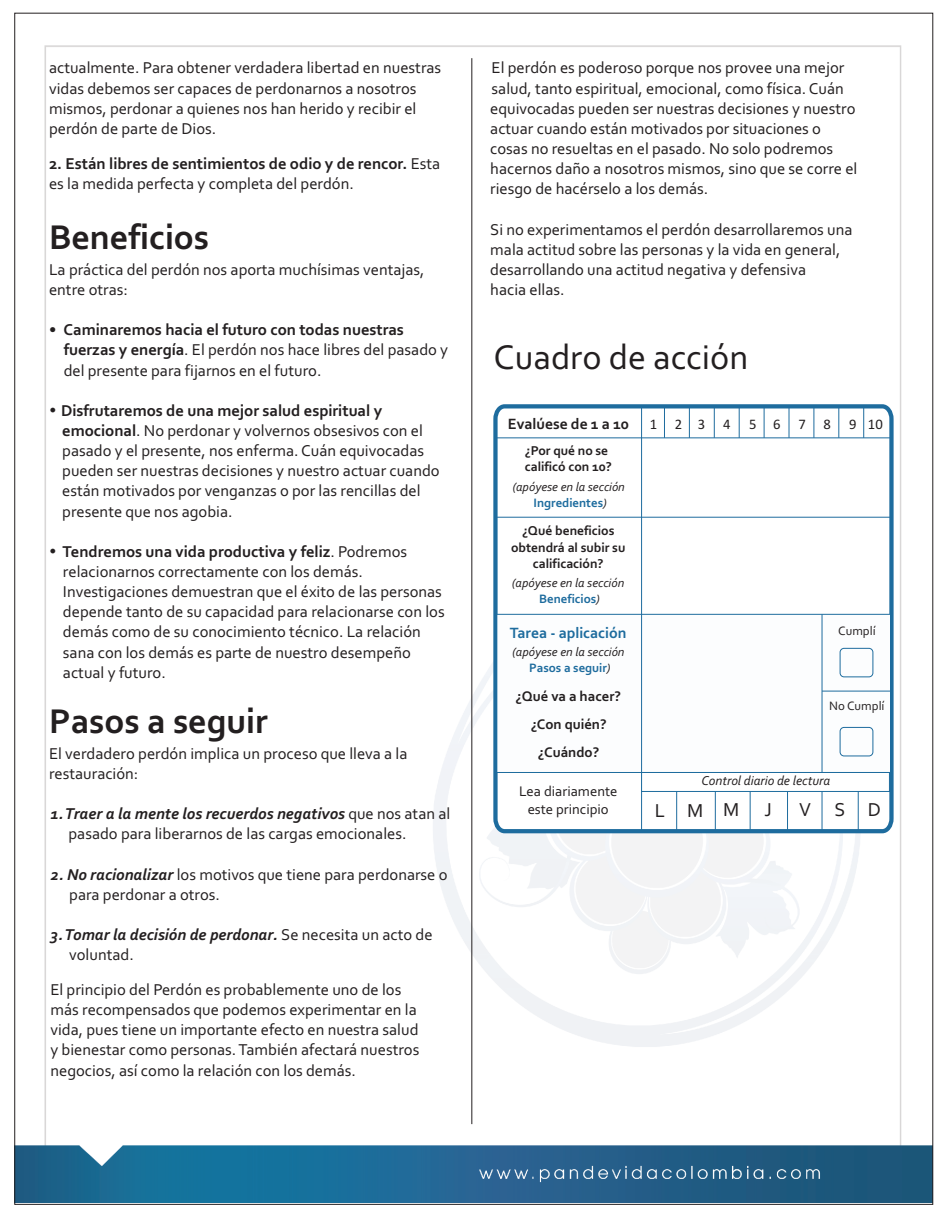
<style>
.page{position:relative;width:945px;height:1215px;background:#fff}
.page>*{position:absolute;margin:0;border:0;box-sizing:border-box;transform-origin:0 0}
.t1{font:700 36px "Corbel";color:#231f20}
.t2{font:36px "Corbel";color:#231f20}
.t3{font:19.65px "Corbel";letter-spacing:1.14em;color:#231f20}
.t4{font:16.5px/20.1px "Corbel";color:#231f20}
.t5{font:700 16.5px/20.1px "Corbel";color:#231f20}
.t6{font:italic 700 16.5px/20.1px "Corbel";color:#231f20}
.t7{font:700 15.6px "Corbel";color:#1e6c9e}
.t8{font:700 15.6px "Corbel";color:#231f20}
.t9{font:700 14.7px/27.9px "Corbel";color:#231f20;text-align:center}
.t10{font:14.7px/17.9px "Corbel";color:#231f20;text-align:center}
.t11{font:14.7px "Calibri";letter-spacing:1.17em;color:#231f20}
.t12{font:14.7px "Calibri";letter-spacing:1.19em;color:#231f20}
.t13{font:700 13.5px/16.5px "Corbel";color:#231f20}
.t14{font:italic 13.5px "Corbel";color:#231f20}
.t15{font:italic 12.75px/15.6px "Corbel";color:#231f20;text-align:center}
.t16{font:12.75px "Corbel";color:#231f20}
.s1{font-weight:400}
.s2{font-weight:700}
.s3{font-weight:700;font-style:italic}
.s4{font-weight:400;font-style:normal}
.s5{font-weight:700;font-style:normal;color:#1e6c9e}
</style>
<div class="page">
<img style="left:17px;top:45px;width:914px;height:1158px">
<svg style="left:491px;top:402px;width:405px;height:433px"></svg>
<img style="left:498px;top:615px;width:391px;height:157px">
<div style="left:840px;top:648px;width:33px;height:29px;border:1px solid #1e6c9e;border-radius:4px"></div>
<div style="left:840px;top:727px;width:33px;height:29px;border:1px solid #1e6c9e;border-radius:4px"></div>
<hr style="left:641px;top:407px;width:1px;height:424px;background:#1e6c9e">
<hr style="left:495px;top:438px;width:396px;height:1px;background:#1e6c9e">
<hr style="left:664px;top:407px;width:1px;height:31px;background:#1e6c9e">
<hr style="left:689px;top:407px;width:1px;height:31px;background:#1e6c9e">
<hr style="left:714px;top:407px;width:1px;height:31px;background:#1e6c9e">
<hr style="left:739px;top:407px;width:1px;height:31px;background:#1e6c9e">
<hr style="left:764px;top:407px;width:1px;height:31px;background:#1e6c9e">
<hr style="left:789px;top:407px;width:1px;height:31px;background:#1e6c9e">
<hr style="left:814px;top:407px;width:1px;height:31px;background:#1e6c9e">
<hr style="left:839px;top:407px;width:1px;height:31px;background:#1e6c9e">
<hr style="left:863px;top:407px;width:1px;height:31px;background:#1e6c9e">
<hr style="left:495px;top:517px;width:396px;height:1px;background:#1e6c9e">
<hr style="left:495px;top:614px;width:396px;height:1px;background:#1e6c9e">
<hr style="left:495px;top:772px;width:396px;height:1px;background:#1e6c9e">
<hr style="left:822px;top:691px;width:69px;height:1px;background:#1e6c9e">
<hr style="left:676px;top:772px;width:1px;height:59px;background:#1e6c9e">
<hr style="left:715px;top:772px;width:1px;height:59px;background:#1e6c9e">
<hr style="left:750px;top:772px;width:1px;height:59px;background:#1e6c9e">
<hr style="left:787px;top:772px;width:1px;height:59px;background:#1e6c9e">
<hr style="left:822px;top:614px;width:1px;height:217px;background:#1e6c9e">
<hr style="left:858px;top:772px;width:1px;height:59px;background:#1e6c9e">
<svg style="left:642px;top:773px;width:248px;height:19px"></svg>
<hr style="left:472px;top:58px;width:1px;height:1066px;background:#231f20">
<svg style="left:50px;top:407px;width:5px;height:5px"></svg>
<svg style="left:50px;top:548px;width:5px;height:5px"></svg>
<p class="t4" style="left:49px;top:59px;width:394px">actualmente. Para obtener verdadera libertad en nuestras vidas debemos ser capaces de perdonarnos a nosotros mismos, perdonar a quienes nos han herido y recibir el perdón de parte de Dios.</p>
<p class="t5" style="left:49px;top:155px;width:393px">2. Están libres de sentimientos de odio y de rencor. <span class="s1">Esta es la medida perfecta y completa del perdón.</span></p>
<h1 class="t1" style="left:49px;top:223px;width:162px">Beneficios</h1>
<p class="t4" style="left:49px;top:261px;width:377px">La práctica del perdón nos aporta muchísimas ventajas, entre otras:</p>
<p class="t4" style="left:64px;top:321px;width:386px;text-indent:-15px">• <span class="s2">Caminaremos hacia el futuro con todas nuestras fuerzas y energía</span>. El perdón nos hace libres del pasado y del presente para fijarnos en el futuro.</p>
<p class="t4" style="left:61px;top:402px;width:380px"><span class="s2">Disfrutaremos de una mejor salud espiritual y emocional</span>. No perdonar y volvernos obsesivos con el pasado y el presente, nos enferma. Cuán equivocadas pueden ser nuestras decisiones y nuestro actuar cuando están motivados por venganzas o por las rencillas del presente que nos agobia.</p>
<p class="t4" style="left:63px;top:543px;width:384px"><span class="s2">Tendremos una vida productiva y feliz</span>. Podremos relacionarnos correctamente con los demás.<br>Investigaciones demuestran que el éxito de las personas depende tanto de su capacidad para relacionarse con los demás como de su conocimiento técnico. La relación sana con los demás es parte de nuestro desempeño actual y futuro.</p>
<h1 class="t1" style="left:49px;top:707px;width:220px">Pasos a seguir</h1>
<p class="t4" style="left:49px;top:745px;width:360px">El verdadero perdón implica un proceso que lleva a la restauración:</p>
<p class="t4" style="left:69px;top:805px;width:383px;text-indent:-18px"><span class="s3">1. Traer a la mente los recuerdos negativos</span> que nos atan al pasado para liberarnos de las cargas emocionales.</p>
<p class="t4" style="left:69px;top:866px;width:380px;text-indent:-19px"><span class="s3">2. No racionalizar</span> los motivos que tiene para perdonarse o para perdonar a otros.</p>
<p class="t6" style="left:69px;top:926px;width:365px;text-indent:-19px">3. Tomar la decisión de perdonar. <span class="s4">Se necesita un acto de voluntad.</span></p>
<p class="t4" style="left:50px;top:981px;width:371px">El principio del Perdón es probablemente uno de los más recompensados que podemos experimentar en la vida, pues tiene un importante efecto en nuestra salud y bienestar como personas. También afectará nuestros negocios, así como la relación con los demás.</p>
<p class="t4" style="left:490px;top:59px;width:369px">El perdón es poderoso porque nos provee una mejor salud, tanto espiritual, emocional, como física. Cuán equivocadas pueden ser nuestras decisiones y nuestro actuar cuando están motivados por situaciones o cosas no resueltas en el pasado. No solo podremos hacernos daño a nosotros mismos, sino que se corre el riesgo de hacérselo a los demás.</p>
<p class="t4" style="left:490px;top:220px;width:364px">Si no experimentamos el perdón desarrollaremos una mala actitud sobre las personas y la vida en general, desarrollando una actitud negativa y defensiva<br>hacia ellas.</p>
<h1 class="t2" style="left:494px;top:343px;width:256px">Cuadro de acción</h1>
<p class="t8" style="left:508px;top:417px;width:123px">Evalúese de 1 a 10</p>
<p class="t13" style="left:525px;top:443px;width:89px">¿Por qué no se calificó con 10?</p>
<p class="t15" style="left:513px;top:481px;width:114px">(apóyese en la sección<br><span class="s5">Ingredientes</span>)</p>
<p class="t13" style="left:511px;top:524px;width:116px;text-align:center">¿Qué beneficios obtendrá al subir su calificación?</p>
<p class="t15" style="left:512px;top:576px;width:114px">(apóyese en la sección<br><span class="s5">Beneficios</span>)</p>
<p class="t12" style="left:650px;top:418px;width:82px">1234</p>
<p class="t11" style="left:749px;top:418px;width:135px">5678910</p>
<p class="t7" style="left:510px;top:626px;width:118px">Tarea - aplicación</p>
<p class="t16" style="left:838px;top:626px;width:39px">Cumplí</p>
<p class="t15" style="left:512px;top:646px;width:114px">(apóyese en la sección<br><span class="s5">Pasos a seguir</span>)</p>
<p class="t9" style="left:515px;top:683px;width:107px">¿Qué va a hacer? ¿Con quién? ¿Cuándo?</p>
<p class="t10" style="left:519px;top:783px;width:100px">Lea diariamente este principio</p>
<p class="t16" style="left:829px;top:701px;width:57px">No Cumplí</p>
<p class="t14" style="left:701px;top:775px;width:130px">Control diario de lectura</p>
<p class="t3" style="left:655px;top:802px;width:86px">LMM</p>
<p class="t3" style="left:764px;top:802px;width:9px">J</p>
<p class="t3" style="left:799px;top:801px;width:83px">VSD</p>
</div>
